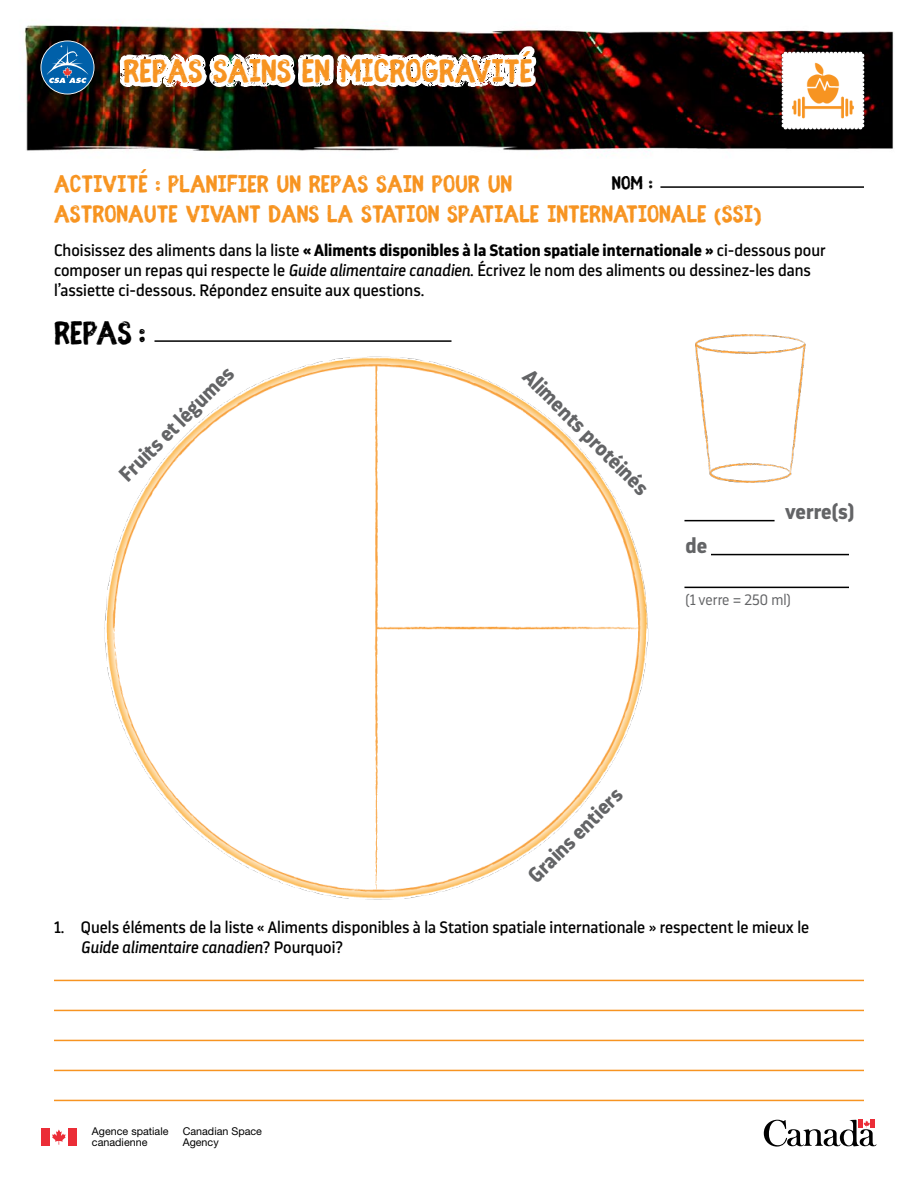
<style>
.page{position:relative;width:918px;height:1188px;background:#fff}
.page>*{position:absolute;margin:0;border:0;box-sizing:border-box;transform-origin:0 0}
.t1{font:700 36px "Fibre Vintage Full";color:#f79421}
.t2{font:700 36px "Fibre Vintage Full";color:#000}
.t3{font:700 27px "Fibre Vintage Full";color:#f79421}
.t4{font:700 21px "Darwin Pro";color:#636466}
.t5{font:700 21px "Fibre Vintage Full";color:#000}
.t6{font:16.5px/19.8px "Darwin Pro";color:#000}
.t7{font:300 15px "Darwin Pro";color:#636466}
.t8{font:10.8px/10.8px "Helvetica Neue LT Std";color:#000}
.s1{font-weight:700}
.s2{font-style:italic}
</style>
<div class="page">
<img style="left:24px;top:24px;width:870px;height:134px">
<hr style="left:660px;top:186px;width:204px;height:2px;background:#000">
<img style="left:104px;top:356px;width:545px;height:544px">
<img style="left:695px;top:334px;width:111px;height:149px">
<hr style="left:54px;top:980px;width:810px;height:1px;background:#f79421">
<hr style="left:54px;top:1010px;width:810px;height:1px;background:#f79421">
<hr style="left:54px;top:1040px;width:810px;height:1px;background:#f79421">
<hr style="left:54px;top:1070px;width:810px;height:1px;background:#f79421">
<hr style="left:54px;top:1100px;width:810px;height:1px;background:#f79421">
<hr style="left:154px;top:340px;width:298px;height:2px;background:#000">
<hr style="left:684px;top:520px;width:91px;height:1px;background:#000">
<hr style="left:711px;top:554px;width:138px;height:1px;background:#000">
<hr style="left:684px;top:587px;width:165px;height:1px;background:#000">
<img style="left:776px;top:43px;width:94px;height:95px">
<img style="left:41px;top:20px;width:510px;height:138px">
<svg style="left:764px;top:1120px;width:112px;height:27px"></svg>
<div style="left:41px;top:1128px;width:9px;height:18px;background:#eb2d37"></div>
<svg style="left:52px;top:1129px;width:14px;height:16px"></svg>
<div style="left:68px;top:1128px;width:9px;height:18px;background:#eb2d37"></div>
<h1 class="t1" style="left:123px;top:50px;width:410px">REPAS SAINS EN MICROGRAVITÉ</h1>
<h2 class="t3" style="left:54px;top:168px;width:460px">ACTIVITÉ : PLANIFIER UN REPAS SAIN POUR UN</h2>
<p class="t5" style="left:612px;top:171px;width:42px">NOM :</p>
<h2 class="t3" style="left:54px;top:198px;width:709px">ASTRONAUTE VIVANT DANS LA STATION SPATIALE INTERNATIONALE (SSI)</h2>
<p class="t6" style="left:54px;top:240px;width:773px">Choisissez des aliments dans la liste <span class="s1">« Aliments disponibles à la Station spatiale internationale »</span> ci-dessous pour composer un repas qui respecte le <span class="s2">Guide alimentaire canadien</span>. Écrivez le nom des aliments ou dessinez-les dans l’assiette ci-dessous. Répondez ensuite aux questions.</p>
<h1 class="t2" style="left:54px;top:312px;width:93px">REPAS :</h1>
<p class="t4" style="left:112px;top:467px;width:154px;rotate:-45deg">Fruits et légumes</p>
<p class="t4" style="left:537px;top:362px;width:169px;rotate:45deg">Aliments protéinés</p>
<p class="t4" style="left:686px;top:531px;width:23px">de</p>
<p class="t4" style="left:785px;top:497px;width:71px">verre(s)</p>
<p class="t7" style="left:686px;top:590px;width:107px">(1 verre = 250 ml)</p>
<p class="t4" style="left:521px;top:868px;width:125px;rotate:-45deg">Grains entiers</p>
<p class="t6" style="left:81px;top:917px;width:730px;text-indent:-27px">1. Quels éléments de la liste « Aliments disponibles à la Station spatiale internationale » respectent le mieux le<br><span class="s2">Guide alimentaire canadien</span>? Pourquoi?</p>
<p class="t8" style="left:92px;top:1126px;width:78px">Agence spatiale canadienne</p>
<p class="t8" style="left:183px;top:1126px;width:81px">Canadian Space<br>Agency</p>
</div>
